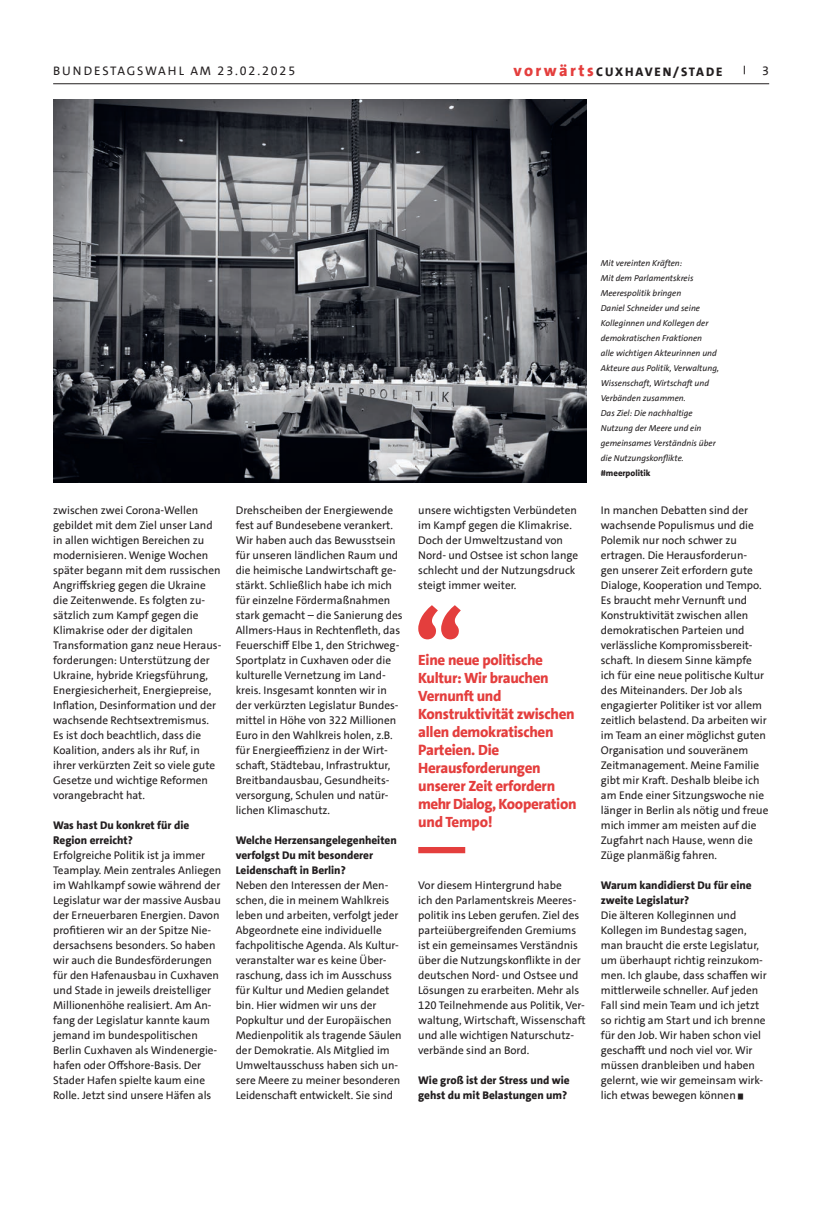
<style>
.page{position:relative;width:833px;height:1205px;background:#fff}
.page>*{position:absolute;margin:0;border:0;box-sizing:border-box;transform-origin:0 0}
.t1{font:800 15px/18px "SPD The Sans";letter-spacing:-.02em;color:#e43e3d}
.t2{font:12.5px "SPD The Sans";letter-spacing:.15em;color:#231f20}
.t3{font:800 12.5px "SPD The Sans";letter-spacing:.15em;color:#231f20}
.t4{font:11.25px/15px "SPD The Sans";color:#231f20}
.t5{font:800 11.25px/15px "SPD The Sans";color:#231f20}
.t6{font:italic 8.75px/15px "SPD The Sans";color:#231f20}
.t7{font:800 8.75px "SPD The Sans";color:#231f20}
.t8{font:5px "Helvetica";color:#231f20}
.s1{font-size:16.25px;color:#e43e3d}
</style>
<div class="page">
<img style="left:53px;top:99px;width:533px;height:383px">
<svg style="left:418px;top:605px;width:43px;height:34px"></svg>
<div style="left:418px;top:847px;width:47px;height:6px;background:#e43e3d"></div>
<hr style="left:53px;top:83px;width:716px;height:1px;background:#231f20">
<p class="t2" style="left:53px;top:62px;width:243px">BUNDESTAGSWAHL AM 23.02.2025</p>
<p class="t3" style="left:513px;top:64px;width:210px"><span class="s1">vorwärts</span>CUXHAVEN/STADE</p>
<p class="t2" style="left:762px;top:62px;width:8px">3</p>
<p class="t4" style="left:53px;top:503px;width:170px">zwischen zwei Corona-Wellen gebildet mit dem Ziel unser Land in allen wichtigen Bereichen zu modernisieren. Wenige Wochen später begann mit dem russischen<br>Angriffskrieg gegen die Ukraine die Zeitenwende. Es folgten zu&shy;sätzlich zum Kampf gegen die<br>Klimakrise oder der digitalen<br>Transformation ganz neue Heraus&shy;forderungen: Unterstützung der<br>Ukraine, hybride Kriegsführung,<br>Energiesicherheit, Energiepreise,<br>Inflation, Desinformation und der wachsende Rechtsextremismus.<br>Es ist doch beachtlich, dass die<br>Koalition, anders als ihr Ruf, in ihrer verkürzten Zeit so viele gute<br>Gesetze und wichtige Reformen vorangebracht hat.</p>
<p class="t5" style="left:53px;top:817px;width:138px">Was hast Du konkret für die<br>Region erreicht?</p>
<p class="t4" style="left:53px;top:847px;width:170px">Erfolgreiche Politik ist ja immer Teamplay. Mein zentrales Anliegen im Wahlkampf sowie während der Legislatur war der massive Ausbau der Erneuerbaren Energien. Davon profitieren wir an der Spitze Nie&shy;dersachsens besonders. So haben wir auch die Bundesförderungen für den Hafenausbau in Cuxhaven und Stade in jeweils dreistelliger Millionenhöhe realisiert. Am An&shy;fang der Legislatur kannte kaum jemand im bundespolitischen Berlin Cuxhaven als Windenergie&shy;hafen oder Offshore-Basis. Der Stader Hafen spielte kaum eine Rolle. Jetzt sind unsere Häfen als</p>
<p class="t4" style="left:236px;top:502px;width:168px">Drehscheiben der Energiewende fest auf Bundesebene verankert.<br>Wir haben auch das Bewusstsein für unseren ländlichen Raum und die heimische Landwirtschaft ge&shy;stärkt. Schließlich habe ich mich für einzelne Fördermaßnahmen stark gemacht – die Sanierung des<br>Allmers-Haus in Rechtenfleth, das<br>Feuerschiff Elbe 1, den Strichweg-<br>Sportplatz in Cuxhaven oder die kulturelle Vernetzung im Land&shy;kreis. Insgesamt konnten wir in der verkürzten Legislatur Bundes&shy;mittel in Höhe von 322 Millionen<br>Euro in den Wahlkreis holen, z.B. für Energieeffizienz in der Wirt&shy;schaft, Städtebau, Infrastruktur,<br>Breitbandausbau, Gesundheits&shy;versorgung, Schulen und natür&shy;lichen Klimaschutz.</p>
<p class="t5" style="left:236px;top:832px;width:163px">Welche Herzensangelegenheiten verfolgst Du mit besonderer<br>Leidenschaft in Berlin?</p>
<p class="t4" style="left:236px;top:877px;width:168px">Neben den Interessen der Men&shy;schen, die in meinem Wahlkreis leben und arbeiten, verfolgt jeder<br>Abgeordnete eine individuelle fachpolitische Agenda. Als Kultur&shy;veranstalter war es keine Über&shy;raschung, dass ich im Ausschuss für Kultur und Medien gelandet bin. Hier widmen wir uns der<br>Popkultur und der Europäischen<br>Medienpolitik als tragende Säulen der Demokratie. Als Mitglied im<br>Umweltausschuss haben sich un&shy;sere Meere zu meiner besonderen<br>Leidenschaft entwickelt. Sie sind</p>
<p class="t4" style="left:418px;top:502px;width:161px">unsere wichtigsten Verbündeten im Kampf gegen die Klimakrise.<br>Doch der Umweltzustand von<br>Nord- und Ostsee ist schon lange schlecht und der Nutzungsdruck steigt immer weiter.</p>
<h1 class="t1" style="left:418px;top:651px;width:160px">Eine neue politische<br>Kultur: Wir brauchen<br>Vernunft und<br>Konstruktivität zwischen allen demokratischen<br>Parteien. Die<br>Herausforderungen unserer Zeit erfordern mehr Dialog, Kooperation und Tempo!</h1>
<p class="t4" style="left:418px;top:877px;width:169px">Vor diesem Hintergrund habe<br>ich den Parlamentskreis Meeres&shy;politik ins Leben gerufen. Ziel des parteiübergreifenden Gremiums ist ein gemeinsames Verständnis über die Nutzungskonflikte in der deutschen Nord- und Ostsee und<br>Lösungen zu erarbeiten. Mehr als<br>120 Teilnehmende aus Politik, Ver&shy;waltung, Wirtschaft, Wissenschaft und alle wichtigen Naturschutz&shy;verbände sind an Bord.</p>
<p class="t5" style="left:418px;top:1072px;width:153px">Wie groß ist der Stress und wie gehst du mit Belastungen um?</p>
<p class="t6" style="left:601px;top:256px;width:120px">Mit vereinten Kräften:<br>Mit dem Parlamentskreis<br>Meerespolitik bringen<br>Daniel Schneider und seine<br>Kolleginnen und Kollegen der demokratischen Fraktionen<br>alle wichtigen Akteurinnen und<br>Akteure aus Politik, Verwaltung,<br>Wissenschaft, Wirtschaft und<br>Verbänden zusammen.<br>Das Ziel: Die nachhaltige<br>Nutzung der Meere und ein gemeinsames Verständnis über die Nutzungskonflikte.</p>
<p class="t7" style="left:601px;top:468px;width:51px">#meerpolitik</p>
<p class="t4" style="left:601px;top:502px;width:169px">In manchen Debatten sind der wachsende Populismus und die<br>Polemik nur noch schwer zu ertragen. Die Herausforderun-<br>gen unserer Zeit erfordern gute<br>Dialoge, Kooperation und Tempo.<br>Es braucht mehr Vernunft und<br>Konstruktivität zwischen allen demokratischen Parteien und verlässliche Kompromissbereit&shy;schaft. In diesem Sinne kämpfe ich für eine neue politische Kultur des Miteinanders. Der Job als engagierter Politiker ist vor allem zeitlich belastend. Da arbeiten wir im Team an einer möglichst guten<br>Organisation und souveränem<br>Zeitmanagement. Meine Familie gibt mir Kraft. Deshalb bleibe ich am Ende einer Sitzungswoche nie länger in Berlin als nötig und freue mich immer am meisten auf die<br>Zugfahrt nach Hause, wenn die<br>Züge planmäßig fahren.</p>
<p class="t5" style="left:601px;top:877px;width:152px">Warum kandidierst Du für eine zweite Legislatur?</p>
<p class="t4" style="left:601px;top:907px;width:167px">Die älteren Kolleginnen und<br>Kollegen im Bundestag sagen, man braucht die erste Legislatur, um überhaupt richtig reinzukom&shy;men. Ich glaube, dass schaffen wir mittlerweile schneller. Auf jeden<br>Fall sind mein Team und ich jetzt so richtig am Start und ich brenne für den Job. Wir haben schon viel geschafft und noch viel vor. Wir müssen dranbleiben und haben gelernt, wie wir gemeinsam wirk&shy;lich etwas bewegen können</p>
<p class="t8" style="left:738px;top:1092px;width:6px">█</p>
</div>
